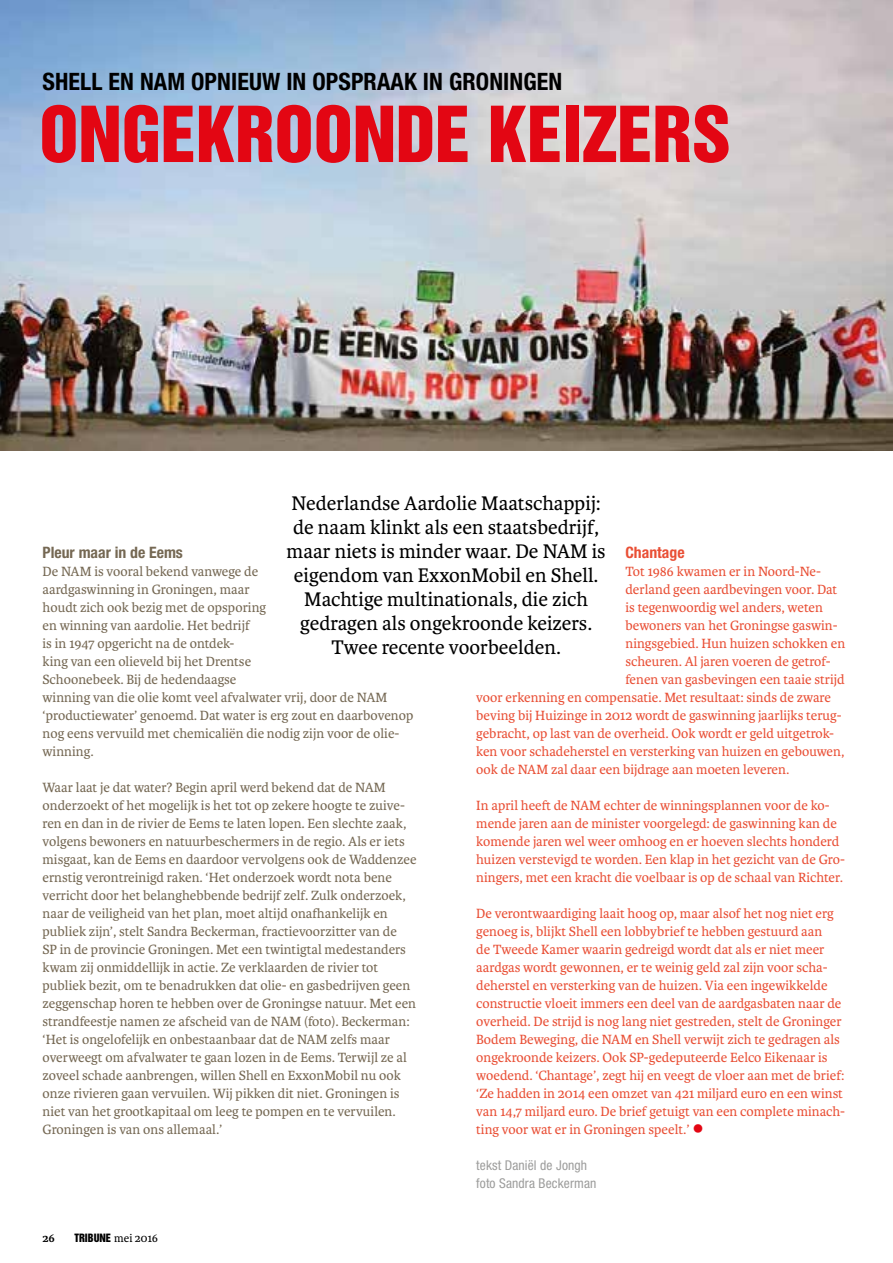
<style>
.page{position:relative;width:893px;height:1263px;background:#fff}
.page>*{position:absolute;margin:0;border:0;box-sizing:border-box;transform-origin:0 0}
.t1{font:70.5px "Helvetica Inserat LT Std";color:#e30613}
.t2{font:700 condensed 24px "Helvetica Neue LT Std";letter-spacing:.005em;color:#000}
.t3{font:21px/24px "Karmina";color:#000;text-align:center}
.t4{font:700 condensed 15.75px "Helvetica Neue LT Std";color:#756853}
.t5{font:700 condensed 15.75px "Helvetica Neue LT Std";color:#e94f35}
.t6{font:14.25px/18px "Karmina";color:#756853}
.t7{font:14.25px/18px "Karmina";color:#e94f35}
.t8{font:condensed 13.5px/18px "Helvetica Neue LT Std";letter-spacing:.01em;color:#9d9d9c}
.t9{font:700 12px "Karmina";color:#000}
.t10{font:10.5px "Helvetica Inserat LT Std";color:#000}
.s1{font-family:"Helvetica Neue LT Std";font-stretch:condensed;font-size:24px;color:#e30613}
.s2{font-family:"Karmina";font-size:12px}
</style>
<div class="page">
<img style="left:0;top:0;width:893px;height:450px">
<h2 class="t2" style="left:43px;top:67px;width:521px">SHELL EN NAM OPNIEUW IN OPSPRAAK IN GRONINGEN</h2>
<h1 class="t1" style="left:39px;top:92px;width:693px">ONGEKROONDE KEIZERS</h1>
<p class="t3" style="left:287px;top:492px;width:321px">Nederlandse Aardolie Maatschappij: de naam klinkt als een staatsbedrijf, maar niets is minder waar. De NAM is eigendom van ExxonMobil en Shell.<br>Machtige multinationals, die zich gedragen als ongekroonde keizers.<br>Twee recente voorbeelden.</p>
<p class="t5" style="left:625px;top:543px;width:61px">Chantage</p>
<p class="t7" style="left:625px;top:563px;width:197px">Tot 1986 kwamen er in Noord-Ne-</p>
<p class="t7" style="left:625px;top:581px;width:213px">derland geen aardbevingen voor. Dat</p>
<p class="t7" style="left:625px;top:599px;width:199px">is tegenwoordig wel anders, weten</p>
<p class="t7" style="left:625px;top:617px;width:214px">bewoners van het Groningse gaswin-</p>
<p class="t7" style="left:625px;top:635px;width:221px">ningsgebied. Hun huizen schokken en</p>
<p class="t7" style="left:625px;top:653px;width:207px">scheuren. Al jaren voeren de getrof-</p>
<p class="t7" style="left:625px;top:671px;width:221px">fenen van gasbevingen een taaie strijd</p>
<p class="t7" style="left:476px;top:689px;width:356px">voor erkenning en compensatie. Met resultaat: sinds de zware</p>
<p class="t7" style="left:476px;top:707px;width:367px">beving bij Huizinge in 2012 wordt de gaswinning jaarlijks terug-</p>
<p class="t7" style="left:476px;top:725px;width:359px">gebracht, op last van de overheid. Ook wordt er geld uitgetrok-</p>
<p class="t7" style="left:476px;top:743px;width:370px">ken voor schadeherstel en versterking van huizen en gebouwen,</p>
<p class="t7" style="left:476px;top:761px;width:314px">ook de NAM zal daar een bijdrage aan moeten leveren.</p>
<p class="t7" style="left:476px;top:797px;width:370px">In april heeft de NAM echter de winningsplannen voor de ko&shy;mende jaren aan de minister voorgelegd: de gaswinning kan de komende jaren wel weer omhoog en er hoeven slechts honderd huizen verstevigd te worden. Een klap in het gezicht van de Gro&shy;ningers, met een kracht die voelbaar is op de schaal van Richter.</p>
<p class="t7" style="left:476px;top:905px;width:370px">De verontwaardiging laait hoog op, maar alsof het nog niet erg genoeg is, blijkt Shell een lobbybrief te hebben gestuurd aan<br>de Tweede Kamer waarin gedreigd wordt dat als er niet meer aardgas wordt gewonnen, er te weinig geld zal zijn voor scha&shy;deherstel en versterking van de huizen. Via een ingewikkelde constructie vloeit immers een deel van de aardgasbaten naar de overheid. De strijd is nog lang niet gestreden, stelt de Groninger Bodem Beweging, die NAM en Shell verwijt zich te gedragen als ongekroonde keizers. Ook SP-gedeputeerde Eelco Eikenaar is woedend. ‘Chantage’, zegt hij en veegt de vloer aan met de brief: ‘Ze hadden in 2014 een omzet van 421 miljard euro en een winst van 14,7 miljard euro. De brief getuigt van een complete minach&shy;ting voor wat er in Groningen speelt.’ <span class="s1">•</span></p>
<p class="t8" style="left:476px;top:1156px;width:122px">tekst Daniël de Jongh foto Sandra Beckerman</p>
<p class="t4" style="left:43px;top:543px;width:142px">Pleur maar in de Eems</p>
<p class="t6" style="left:43px;top:563px;width:373px">De NAM is vooral bekend vanwege de<br>aardgaswinning in Groningen, maar<br>houdt zich ook bezig met de opsporing<br>en winning van aardolie. Het bedrijf<br>is in 1947 opgericht na de ontdek-<br>king van een olieveld bij het Drentse<br>Schoonebeek. Bij de hedendaagse<br>winning van die olie komt veel afvalwater vrij, door de NAM ‘productiewater’ genoemd. Dat water is erg zout en daarbovenop nog eens vervuild met chemicaliën die nodig zijn voor de olie&shy;winning.</p>
<p class="t6" style="left:43px;top:779px;width:376px">Waar laat je dat water? Begin april werd bekend dat de NAM onderzoekt of het mogelijk is het tot op zekere hoogte te zuive&shy;ren en dan in de rivier de Eems te laten lopen. Een slechte zaak, volgens bewoners en natuurbeschermers in de regio. Als er iets misgaat, kan de Eems en daardoor vervolgens ook de Waddenzee ernstig verontreinigd raken. ‘Het onderzoek wordt nota bene verricht door het belanghebbende bedrijf zelf. Zulk onderzoek, naar de veiligheid van het plan, moet altijd onafhankelijk en publiek zijn’, stelt Sandra Beckerman, fractievoorzitter van de<br>SP in de provincie Groningen. Met een twintigtal medestanders kwam zij onmiddellijk in actie. Ze verklaarden de rivier tot publiek bezit, om te benadrukken dat olie- en gasbedrijven geen zeggenschap horen te hebben over de Groningse natuur. Met een strandfeestje namen ze afscheid van de NAM (foto). Beckerman: ‘Het is ongelofelijk en onbestaanbaar dat de NAM zelfs maar overweegt om afvalwater te gaan lozen in de Eems. Terwijl ze al zoveel schade aanbrengen, willen Shell en ExxonMobil nu ook onze rivieren gaan vervuilen. Wij pikken dit niet. Groningen is niet van het grootkapitaal om leeg te pompen en te vervuilen.<br>Groningen is van ons allemaal.’</p>
<p class="t9" style="left:43px;top:1231px;width:14px">26</p>
<p class="t10" style="left:74px;top:1232px;width:85px">TRIBUNE <span class="s2">mei 2016</span></p>
</div>
